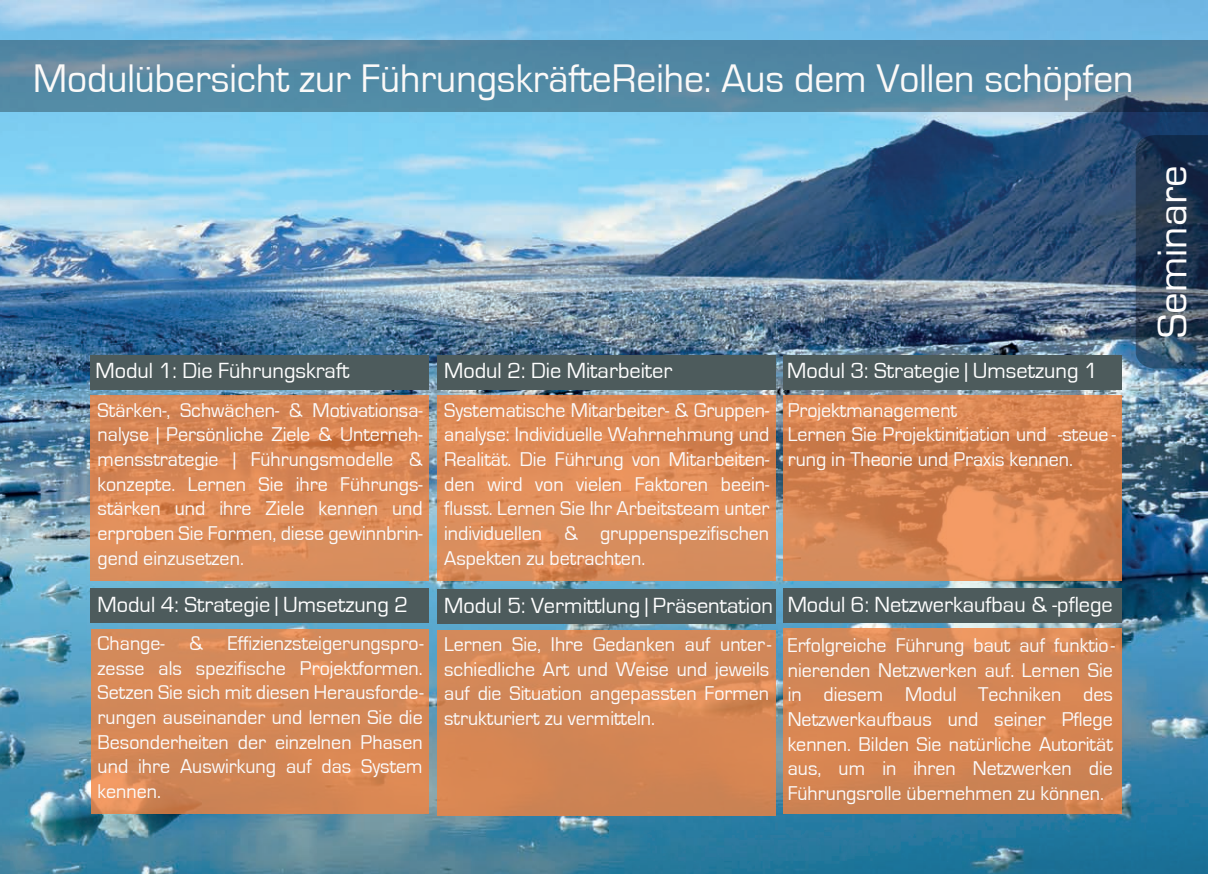
<style>
.page{position:relative;width:1208px;height:874px;background:#fff}
.page>*{position:absolute;margin:0;border:0;box-sizing:border-box;transform-origin:0 0}
.t1{font:42.8px "Eurostile";color:#fefdfd}
.t2{font:41px "Eurostile";color:#fbf9f8;scale:.96 1}
.t3{font:22.6px "Eurostile";color:#fff}
.t4{font:20.6px/24.6px "Eurostile";color:#fbfbfc;text-align:justify}
</style>
<div class="page">
<img style="left:0;top:25px;width:1208px;height:848px">
<svg style="left:0;top:41px;width:1208px;height:71px;background:#5688a2"></svg>
<svg style="left:0;top:0;width:1208px;height:25px;background:#81bfe7"></svg>
<div style="left:90px;top:355px;width:339px;height:35px;background:#4d5b5c"></div>
<svg style="left:90px;top:395px;width:339px;height:185px;background:#d98957"></svg>
<div style="left:437px;top:355px;width:338px;height:35px;background:#4d5b5c"></div>
<svg style="left:437px;top:395px;width:338px;height:185px;background:#dc8b59"></svg>
<div style="left:90px;top:588px;width:339px;height:35px;background:#4d5b5c"></div>
<svg style="left:91px;top:629px;width:338px;height:184px;background:#d58857"></svg>
<div style="left:437px;top:589px;width:338px;height:35px;background:#4d5b5c"></div>
<div style="left:437px;top:629px;width:338px;height:185px;background:#d28655"></div>
<div style="left:783px;top:355px;width:339px;height:35px;background:#4d5b5c"></div>
<svg style="left:783px;top:395px;width:339px;height:185px;background:#d78553"></svg>
<div style="left:783px;top:588px;width:339px;height:35px;background:#4d5b5c"></div>
<div style="left:783px;top:628px;width:339px;height:185px;background:#d48654"></div>
<svg style="left:1135px;top:136px;width:73px;height:232px;background:#273c55"></svg>
<p class="t2" style="left:33px;top:56px;width:1147px">Modulübersicht zur FührungskräfteReihe: Aus dem Vollen schöpfen</p>
<p class="t3" style="left:96px;top:358px;width:255px">Modul 1: Die Führungskraft</p>
<p class="t4" style="left:98px;top:397px;width:327px">Stärken-, Schwächen- &amp; Motivationsa&shy;nalyse | Persönliche Ziele &amp; Unterneh&shy;mensstrategie | Führungsmodelle &amp; konzepte. Lernen Sie ihre Führungs&shy;stärken und ihre Ziele kennen und erproben Sie Formen, diese gewinnbrin&shy;gend einzusetzen.</p>
<p class="t3" style="left:98px;top:592px;width:312px">Modul 4: Strategie | Umsetzung 2</p>
<p class="t4" style="left:98px;top:631px;width:328px">Change- &amp; Effizienzsteigerungspro&shy;zesse als spezifische Projektformen.<br>Setzen Sie sich mit diesen Herausforde&shy;rungen auseinander und lernen Sie die Besonderheiten der einzelnen Phasen und ihre Auswirkung auf das System kennen.</p>
<p class="t3" style="left:444px;top:358px;width:230px">Modul 2: Die Mitarbeiter</p>
<p class="t4" style="left:444px;top:397px;width:327px">Systematische Mitarbeiter- &amp; Gruppen&shy;analyse: Individuelle Wahrnehmung und Realität. Die Führung von Mitarbeiten&shy;den wird von vielen Faktoren beein&shy;flusst. Lernen Sie Ihr Arbeitsteam unter individuellen &amp; gruppenspezifischen Aspekten zu betrachten.</p>
<p class="t3" style="left:444px;top:593px;width:330px">Modul 5: Vermittlung | Präsentation</p>
<p class="t4" style="left:444px;top:632px;width:329px">Lernen Sie, Ihre Gedanken auf unter&shy;schiedliche Art und Weise und jeweils auf die Situation angepassten Formen strukturiert zu vermitteln.</p>
<p class="t3" style="left:787px;top:358px;width:312px">Modul 3: Strategie | Umsetzung 1</p>
<p class="t4" style="left:787px;top:397px;width:330px;text-align:left">Projektmanagement<br>Lernen Sie Projektinitiation und -steue - rung in Theorie und Praxis kennen.</p>
<p class="t3" style="left:787px;top:592px;width:327px">Modul 6: Netzwerkaufbau &amp; -pflege</p>
<p class="t4" style="left:787px;top:633px;width:329px">Erfolgreiche Führung baut auf funktio&shy;nierenden Netzwerken auf. Lernen Sie in diesem Modul Techniken des Netzwerkaufbaus und seiner Pflege kennen. Bilden Sie natürliche Autorität aus, um in ihren Netzwerken die Führungsrolle übernehmen zu können.</p>
<p class="t1" style="left:1149px;top:338px;width:174px;rotate:-90deg">Seminare</p>
</div>
